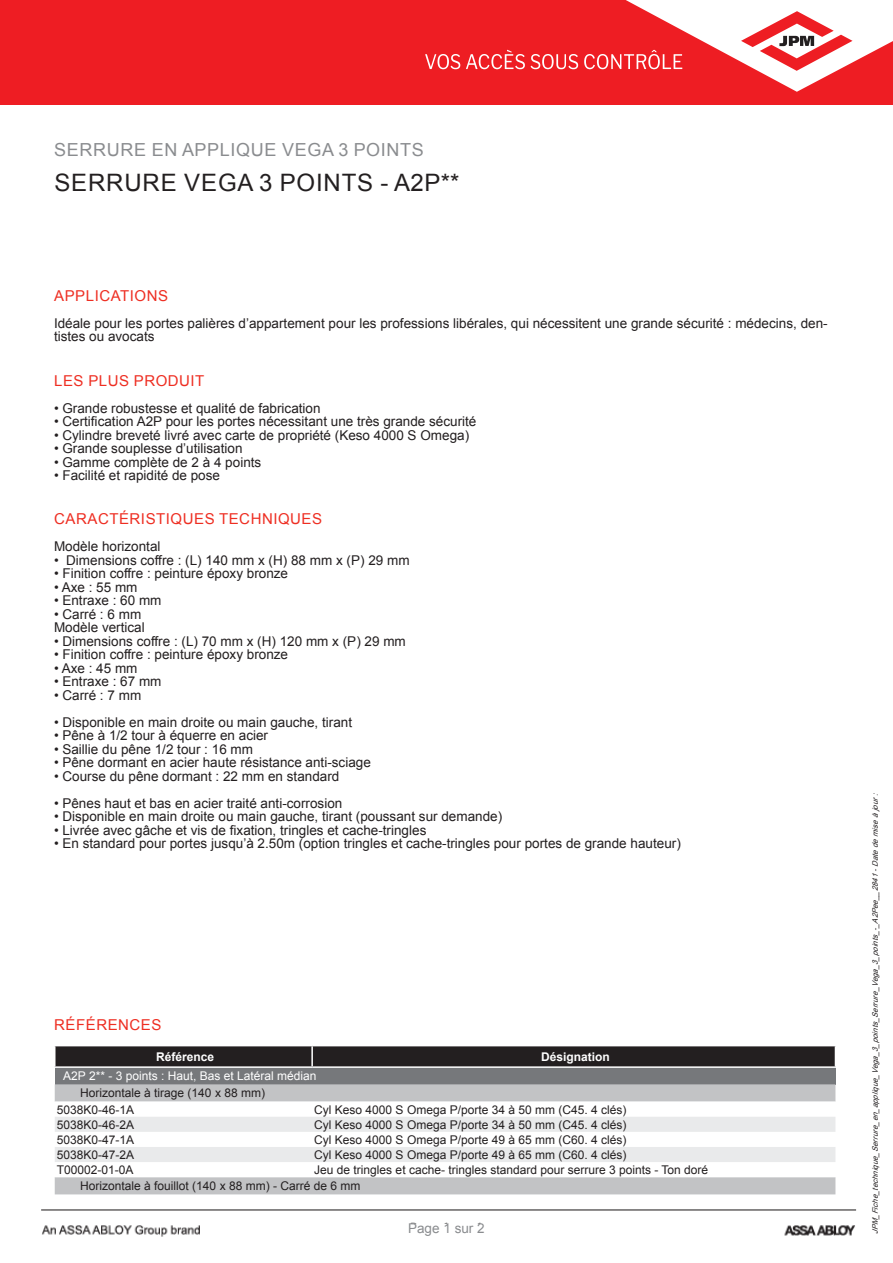
<style>
.page{position:relative;width:893px;height:1263px;background:#fff}
.page>*{position:absolute;margin:0;border:0;box-sizing:border-box;transform-origin:0 0}
.t1{font:24px "Arial";letter-spacing:.035em;color:#231f20}
.t2{font:18px "Arial";letter-spacing:.035em;color:#8a8c8f}
.t3{font:15px "Arial";letter-spacing:.035em;color:#ee2e22}
.t4{font:15px "Calibri";color:#808080}
.t5{font:13.5px/13.5px "Arial";color:#231f20}
.t6{font:13.5px "Arial";color:#8a8c8f}
.t7{font:12px/16.2px "Arial";color:#231f20}
.t8{font:12px "Arial";color:#fff}
.t9{font:700 12px "Arial";color:#fff}
.t10{font:italic 7.5px "Arial";color:#231f20}
</style>
<div class="page">
<img style="left:41px;top:1181px;width:816px;height:56px">
<div style="left:0;top:0;width:893px;height:105px;background:#ee1d23"></div>
<svg style="left:425px;top:0;width:468px;height:92px"></svg>
<div style="left:368px;top:1224px;width:157px;height:29px;background:#fff"></div>
<div style="left:55px;top:1067px;width:780px;height:17px;background:#76787b"></div>
<div style="left:55px;top:1084px;width:780px;height:110px;background:#c2c3c5"></div>
<svg style="left:55px;top:1101px;width:780px;height:76px"></svg>
<svg style="left:55px;top:1117px;width:780px;height:45px"></svg>
<hr style="left:54px;top:1066px;width:258px;height:2px;background:#fff">
<svg style="left:55px;top:1046px;width:781px;height:21px;background:#2a2627"></svg>
<hr style="left:312px;top:1066px;width:524px;height:2px;background:#fff">
<h2 class="t2" style="left:54px;top:137px;width:371px">SERRURE EN APPLIQUE VEGA 3 POINTS</h2>
<h1 class="t1" style="left:54px;top:166px;width:407px">SERRURE VEGA 3 POINTS - A2P**</h1>
<p class="t3" style="left:54px;top:285px;width:115px">APPLICATIONS</p>
<p class="t5" style="left:54px;top:316px;width:775px">Idéale pour les portes palières d’appartement pour les professions libérales, qui nécessitent une grande sécurité : médecins, den&shy;tistes ou avocats</p>
<p class="t3" style="left:54px;top:370px;width:152px">LES PLUS PRODUIT</p>
<p class="t5" style="left:54px;top:401px;width:268px">• Grande robustesse et qualité de fabrication</p>
<p class="t5" style="left:54px;top:414px;width:424px">• Certification A2P pour les portes nécessitant une très grande sécurité</p>
<p class="t5" style="left:54px;top:428px;width:417px">• Cylindre breveté livré avec carte de propriété (Keso 4000 S Omega)</p>
<p class="t5" style="left:54px;top:441px;width:190px">• Grande souplesse d’utilisation</p>
<p class="t5" style="left:54px;top:455px;width:209px">• Gamme complète de 2 à 4 points</p>
<p class="t5" style="left:54px;top:468px;width:168px">• Facilité et rapidité de pose</p>
<p class="t3" style="left:54px;top:509px;width:269px">CARACTÉRISTIQUES TECHNIQUES</p>
<p class="t5" style="left:54px;top:540px;width:108px">Modèle horizontal</p>
<p class="t5" style="left:54px;top:553px;width:357px">• Dimensions coffre : (L) 140 mm x (H) 88 mm x (P) 29 mm</p>
<p class="t5" style="left:54px;top:567px;width:236px">• Finition coffre : peinture époxy bronze</p>
<p class="t5" style="left:54px;top:580px;width:85px">• Axe : 55 mm</p>
<p class="t5" style="left:54px;top:594px;width:109px">• Entraxe : 60 mm</p>
<p class="t5" style="left:54px;top:607px;width:92px">• Carré : 6 mm<br>Modèle vertical</p>
<p class="t5" style="left:54px;top:634px;width:353px">• Dimensions coffre : (L) 70 mm x (H) 120 mm x (P) 29 mm</p>
<p class="t5" style="left:54px;top:648px;width:236px">• Finition coffre : peinture époxy bronze</p>
<p class="t5" style="left:54px;top:661px;width:85px">• Axe : 45 mm</p>
<p class="t5" style="left:54px;top:675px;width:109px">• Entraxe : 67 mm</p>
<p class="t5" style="left:54px;top:688px;width:89px">• Carré : 7 mm</p>
<p class="t5" style="left:54px;top:715px;width:300px">• Disponible en main droite ou main gauche, tirant</p>
<p class="t5" style="left:54px;top:729px;width:216px">• Pêne à 1/2 tour à équerre en acier</p>
<p class="t5" style="left:54px;top:742px;width:201px">• Saillie du pêne 1/2 tour : 16 mm</p>
<p class="t5" style="left:54px;top:756px;width:318px">• Pêne dormant en acier haute résistance anti-sciage</p>
<p class="t5" style="left:54px;top:769px;width:287px">• Course du pêne dormant : 22 mm en standard</p>
<p class="t5" style="left:54px;top:796px;width:290px">• Pênes haut et bas en acier traité anti-corrosion</p>
<p class="t5" style="left:54px;top:810px;width:450px">• Disponible en main droite ou main gauche, tirant (poussant sur demande)</p>
<p class="t5" style="left:54px;top:823px;width:374px">• Livrée avec gâche et vis de fixation, tringles et cache-tringles</p>
<p class="t5" style="left:54px;top:837px;width:628px">• En standard pour portes jusqu’à 2.50m (option tringles et cache-tringles pour portes de grande hauteur)</p>
<p class="t3" style="left:54px;top:1014px;width:109px">RÉFÉRENCES</p>
<p class="t9" style="left:156px;top:1048px;width:60px">Référence</p>
<p class="t9" style="left:541px;top:1048px;width:70px">Désignation</p>
<p class="t8" style="left:63px;top:1068px;width:255px">A2P 2** - 3 points : Haut, Bas et Latéral médian</p>
<p class="t7" style="left:57px;top:1085px;width:210px;text-indent:23px">Horizontale à tirage (140 x 88 mm)<br>5038K0-46-1A</p>
<p class="t7" style="left:314px;top:1101px;width:314px">Cyl Keso 4000 S Omega P/porte 34 à 50 mm (C45. 4 clés)</p>
<p class="t7" style="left:57px;top:1116px;width:79px">5038K0-46-2A</p>
<p class="t7" style="left:314px;top:1116px;width:314px">Cyl Keso 4000 S Omega P/porte 34 à 50 mm (C45. 4 clés)</p>
<p class="t7" style="left:57px;top:1131px;width:79px">5038K0-47-1A</p>
<p class="t7" style="left:314px;top:1131px;width:314px">Cyl Keso 4000 S Omega P/porte 49 à 65 mm (C60. 4 clés)</p>
<p class="t7" style="left:57px;top:1146px;width:79px">5038K0-47-2A</p>
<p class="t7" style="left:314px;top:1146px;width:314px">Cyl Keso 4000 S Omega P/porte 49 à 65 mm (C60. 4 clés)</p>
<p class="t7" style="left:57px;top:1161px;width:78px">T00002-01-0A</p>
<p class="t7" style="left:80px;top:1161px;width:629px;text-indent:234px">Jeu de tringles et cache- tringles standard pour serrure 3 points - Ton doré<br>Horizontale à fouillot (140 x 88 mm) - Carré de 6 mm</p>
<p class="t4" style="left:410px;top:1217px;width:75px">Page 1 sur 1</p>
<p class="t6" style="left:408px;top:1219px;width:78px">Page 1 sur 2</p>
<p class="t10" style="left:870px;top:1234px;width:446px;rotate:-90deg">JPM_Fiche_technique_Serrure_en_applique_Vega_3_points_Serrure_Vega_3_points_-_A2Pee__2841-Datedemiseàjour:</p>
</div>
